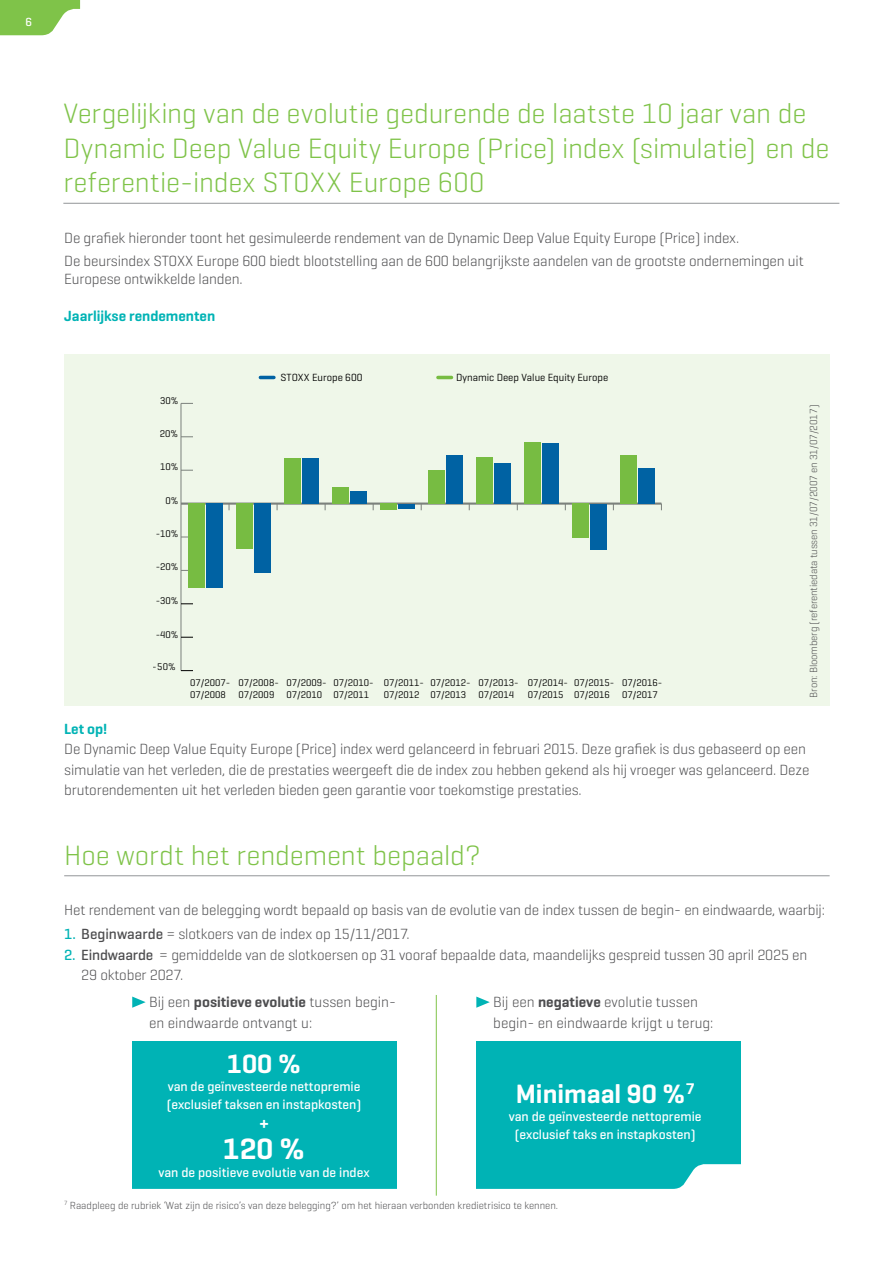
<style>
.page{position:relative;width:893px;height:1263px;background:#fff}
.page>*{position:absolute;margin:0;border:0;box-sizing:border-box;transform-origin:0 0}
.t1{font:600 30px "Geogrotesque";color:#fff}
.t2{font:300 28.5px/34.5px "Geogrotesque";letter-spacing:-.005em;color:#7fc349}
.t3{font:600 27px "Geogrotesque";color:#fff}
.t4{font:600 18px "Geogrotesque";color:#fff}
.t5{font:300 15px/20.2px "Geogrotesque";letter-spacing:-.01em;color:#4d4d4f}
.t6{font:600 15px "Geogrotesque";color:#00b3b5}
.t7{font:500 13.5px/18px "Geogrotesque";color:#fff}
.t8{font:500 12px "Geogrotesque";color:#fff}
.t9{font:10.65px "Geogrotesque";color:#000}
.t10{font:300 10.5px "Geogrotesque";color:#4d4d4f}
.t11{font:9.9px/11.9px "Geogrotesque";color:#000}
.s1{font-weight:500;color:#00b3b5}
.s2{font-weight:500}
.s3{font-weight:600}
</style>
<div class="page">
<svg style="left:0;top:0;width:80px;height:35px"></svg>
<div style="left:65px;top:354px;width:765px;height:351px;background:#eff7e9"></div>
<hr style="left:181px;top:502px;width:480px;height:3px;background:#848688">
<hr style="left:181px;top:403px;width:1px;height:268px;background:#848688">
<svg style="left:181px;top:670px;width:12px;height:1px"></svg>
<svg style="left:181px;top:637px;width:12px;height:1px"></svg>
<svg style="left:181px;top:603px;width:12px;height:1px"></svg>
<svg style="left:181px;top:503px;width:12px;height:1px"></svg>
<svg style="left:181px;top:470px;width:12px;height:1px"></svg>
<svg style="left:181px;top:436px;width:12px;height:1px"></svg>
<div style="left:188px;top:504px;width:16px;height:84px;background:#77bc42"></div>
<div style="left:236px;top:504px;width:16px;height:45px;background:#77bc42"></div>
<div style="left:284px;top:458px;width:16px;height:46px;background:#77bc42"></div>
<div style="left:332px;top:487px;width:16px;height:17px;background:#77bc42"></div>
<div style="left:380px;top:504px;width:16px;height:6px;background:#77bc42"></div>
<div style="left:428px;top:471px;width:16px;height:33px;background:#77bc42"></div>
<div style="left:476px;top:457px;width:16px;height:47px;background:#77bc42"></div>
<div style="left:524px;top:442px;width:16px;height:62px;background:#77bc42"></div>
<div style="left:572px;top:504px;width:16px;height:34px;background:#77bc42"></div>
<div style="left:620px;top:455px;width:16px;height:49px;background:#77bc42"></div>
<div style="left:206px;top:504px;width:16px;height:84px;background:#0062a3"></div>
<div style="left:254px;top:504px;width:16px;height:69px;background:#0062a3"></div>
<div style="left:302px;top:458px;width:16px;height:46px;background:#0062a3"></div>
<div style="left:350px;top:491px;width:16px;height:13px;background:#0062a3"></div>
<hr style="left:398px;top:504px;width:16px;height:4px;background:#0062a3">
<div style="left:446px;top:455px;width:16px;height:49px;background:#0062a3"></div>
<div style="left:494px;top:463px;width:16px;height:41px;background:#0062a3"></div>
<div style="left:542px;top:444px;width:16px;height:60px;background:#0062a3"></div>
<div style="left:590px;top:504px;width:16px;height:45px;background:#0062a3"></div>
<div style="left:638px;top:468px;width:16px;height:36px;background:#0062a3"></div>
<svg style="left:438px;top:376px;width:13px;height:3px"></svg>
<hr style="left:260px;top:376px;width:14px;height:3px;background:#0066b3">
<hr style="left:63px;top:203px;width:776px;height:1px;background:#939598">
<div style="left:132px;top:1041px;width:265px;height:148px;background:#00b3b5"></div>
<div style="left:476px;top:1041px;width:265px;height:148px;background:#00b3b5"></div>
<svg style="left:132px;top:1164px;width:609px;height:32px"></svg>
<hr style="left:64px;top:875px;width:766px;height:1px;background:#939598">
<svg style="left:132px;top:996px;width:14px;height:12px"></svg>
<svg style="left:476px;top:996px;width:14px;height:12px"></svg>
<hr style="left:436px;top:995px;width:1px;height:201px;background:#7fc349">
<p class="t8" style="left:26px;top:14px;width:8px">6</p>
<h2 class="t2" style="left:63px;top:96px;width:767px">Vergelijking van de evolutie gedurende de laatste 10 jaar van de<br>Dynamic Deep Value Equity Europe (Price) index (simulatie) en de referentie-index STOXX Europe 600</h2>
<p class="t5" style="left:64px;top:227px;width:741px;line-height:22.2px">De grafiek hieronder toont het gesimuleerde rendement van de Dynamic Deep Value Equity Europe (Price) index.<br>De beursindex STOXX Europe 600 biedt blootstelling aan de 600 belangrijkste aandelen van de grootste ondernemingen uit</p>
<p class="t5" style="left:64px;top:268px;width:180px">Europese ontwikkelde landen.</p>
<p class="t6" style="left:64px;top:306px;width:152px">Jaarlijkse rendementen</p>
<p class="t11" style="left:160px;top:394px;width:20px">30%</p>
<p class="t11" style="left:160px;top:427px;width:20px">20%</p>
<p class="t11" style="left:160px;top:461px;width:20px">10%</p>
<p class="t11" style="left:166px;top:494px;width:15px">0%</p>
<p class="t11" style="left:156px;top:528px;width:24px">-10%</p>
<p class="t11" style="left:156px;top:561px;width:24px">-20%</p>
<p class="t11" style="left:156px;top:594px;width:24px">-30%</p>
<p class="t11" style="left:156px;top:628px;width:24px">-40%</p>
<p class="t11" style="left:153px;top:661px;width:24px">-50%</p>
<p class="t9" style="left:281px;top:371px;width:83px">STOXX Europe 600</p>
<p class="t9" style="left:456px;top:371px;width:154px">Dynamic Deep Value Equity Europe</p>
<p class="t11" style="left:190px;top:677px;width:474px">07/2007- 07/2008- 07/2009- 07/2010- 07/2011- 07/2012- 07/2013- 07/2014- 07/2015- 07/2016-<br>07/2008</p>
<p class="t11" style="left:239px;top:688px;width:132px">07/2009 07/2010 07/2011</p>
<p class="t11" style="left:384px;top:688px;width:132px">07/2012 07/2013 07/2014</p>
<p class="t11" style="left:528px;top:688px;width:132px">07/2015 07/2016 07/2017</p>
<p class="t10" style="left:807px;top:698px;width:295px;rotate:-90deg">Bron: Bloomberg (referentiedata tussen 31/07/2007 en 31/07/2017)</p>
<p class="t6" style="left:64px;top:720px;width:45px">Let op!</p>
<p class="t5" style="left:64px;top:739px;width:747px">De Dynamic Deep Value Equity Europe (Price) index werd gelanceerd in februari 2015. Deze grafiek is dus gebaseerd op een simulatie van het verleden, die de prestaties weergeeft die de index zou hebben gekend als hij vroeger was gelanceerd. Deze brutorendementen uit het verleden bieden geen garantie voor toekomstige prestaties.</p>
<h2 class="t2" style="left:64px;top:837px;width:418px">Hoe wordt het rendement bepaald?</h2>
<p class="t5" style="left:64px;top:899px;width:762px">Het rendement van de belegging wordt bepaald op basis van de evolutie van de index tussen de begin- en eindwaarde, waarbij:</p>
<p class="t5" style="left:64px;top:924px;width:347px"><span class="s1">1.</span> <span class="s2">Beginwaarde</span> = slotkoers van de index op 15/11/2017.</p>
<p class="t5" style="left:81px;top:944px;width:728px;text-indent:-17px"><span class="s1">2.</span> <span class="s2">Eindwaarde</span> = gemiddelde van de slotkoersen op 31 vooraf bepaalde data, maandelijks gespreid tussen 30 april 2025 en<br>29 oktober 2027.</p>
<p class="t5" style="left:149px;top:991px;width:248px">Bij een <span class="s3">positieve evolutie</span> tussen begin&shy;en eindwaarde ontvangt u:</p>
<p class="t5" style="left:493px;top:991px;width:222px">Bij een <span class="s3">negatieve</span> evolutie tussen begin- en eindwaarde krijgt u terug:</p>
<h3 class="t3" style="left:227px;top:1047px;width:76px">100 %</h3>
<p class="t7" style="left:167px;top:1077px;width:196px">van de geïnvesteerde nettopremie (exclusief taksen en instapkosten)</p>
<p class="t4" style="left:259px;top:1113px;width:12px">+</p>
<h1 class="t1" style="left:223px;top:1130px;width:84px">120 %</h1>
<p class="t7" style="left:158px;top:1163px;width:213px">van de positieve evolutie van de index</p>
<h3 class="t3" style="left:516px;top:1077px;width:180px">Minimaal 90 %<sup>7</sup></h3>
<p class="t7" style="left:509px;top:1107px;width:194px;text-align:center">van de geïnvesteerde nettopremie (exclusief taks en instapkosten)</p>
<p class="t10" style="left:64px;top:1198px;width:495px"><sup>7</sup> Raadpleeg de rubriek ‘Wat zijn de risico’s van deze belegging?’ om het hieraan verbonden kredietrisico te kennen.</p>
</div>
